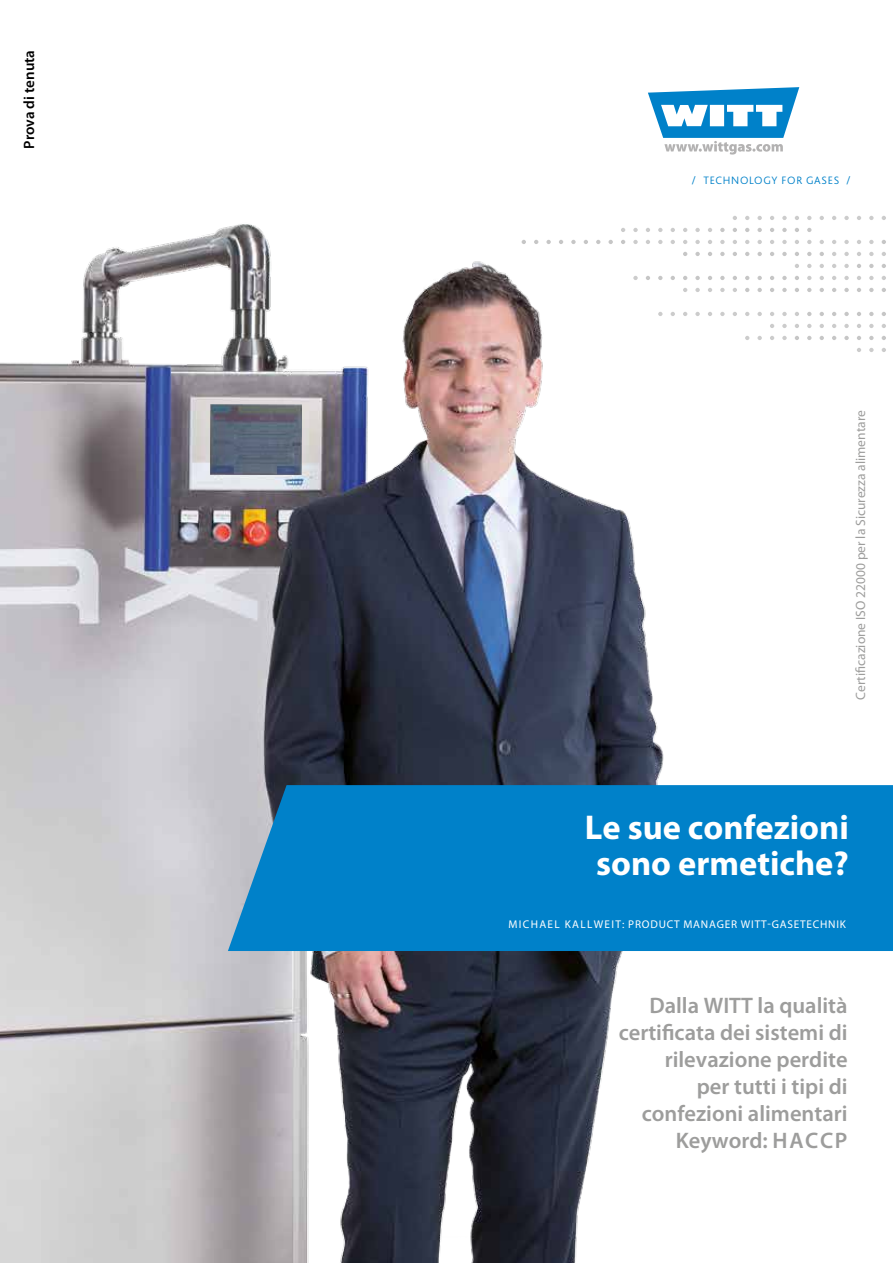
<style>
.page{position:relative;width:893px;height:1263px;background:#fff}
.page>*{position:absolute;margin:0;border:0;box-sizing:border-box;transform-origin:0 0}
.t1{font:700 34.5px/36px "Myriad Pro";color:#fff;text-align:center}
.t2{font:600 22.5px/27px "Myriad Pro";color:#9d9d9c;text-align:right}
.t3{font:600 15px "Myriad Pro";letter-spacing:-.005em;color:#000}
.t4{font:13.5px "Myriad Pro";color:#9d9d9c}
.t5{font:11.25px "Myriad Pro";letter-spacing:.07em;color:#fff}
.t6{font:300 11.25px "Bliss 2";letter-spacing:.06em;color:#0081c9}
</style>
<div class="page">
<svg style="left:882px;top:348px;width:4px;height:4px"></svg>
<svg style="left:869px;top:348px;width:5px;height:4px"></svg>
<svg style="left:857px;top:348px;width:4px;height:4px"></svg>
<svg style="left:882px;top:336px;width:4px;height:4px"></svg>
<svg style="left:869px;top:336px;width:5px;height:4px"></svg>
<svg style="left:857px;top:336px;width:4px;height:4px"></svg>
<svg style="left:844px;top:336px;width:5px;height:4px"></svg>
<svg style="left:832px;top:336px;width:4px;height:4px"></svg>
<svg style="left:820px;top:336px;width:4px;height:4px"></svg>
<svg style="left:807px;top:336px;width:4px;height:4px"></svg>
<svg style="left:795px;top:336px;width:4px;height:4px"></svg>
<svg style="left:882px;top:324px;width:4px;height:4px"></svg>
<svg style="left:869px;top:324px;width:5px;height:4px"></svg>
<svg style="left:857px;top:324px;width:4px;height:4px"></svg>
<svg style="left:844px;top:324px;width:5px;height:4px"></svg>
<svg style="left:832px;top:324px;width:4px;height:4px"></svg>
<svg style="left:820px;top:324px;width:4px;height:4px"></svg>
<svg style="left:807px;top:324px;width:4px;height:4px"></svg>
<svg style="left:795px;top:324px;width:4px;height:4px"></svg>
<svg style="left:795px;top:312px;width:4px;height:4px"></svg>
<svg style="left:882px;top:312px;width:4px;height:4px"></svg>
<svg style="left:869px;top:312px;width:5px;height:4px"></svg>
<svg style="left:857px;top:312px;width:4px;height:4px"></svg>
<svg style="left:844px;top:312px;width:5px;height:4px"></svg>
<svg style="left:832px;top:312px;width:4px;height:4px"></svg>
<svg style="left:820px;top:312px;width:4px;height:4px"></svg>
<svg style="left:807px;top:312px;width:4px;height:4px"></svg>
<svg style="left:882px;top:288px;width:4px;height:4px"></svg>
<svg style="left:869px;top:288px;width:5px;height:4px"></svg>
<svg style="left:857px;top:288px;width:4px;height:4px"></svg>
<svg style="left:844px;top:288px;width:5px;height:4px"></svg>
<svg style="left:832px;top:288px;width:4px;height:4px"></svg>
<svg style="left:820px;top:288px;width:4px;height:4px"></svg>
<svg style="left:807px;top:288px;width:4px;height:4px"></svg>
<svg style="left:795px;top:288px;width:4px;height:4px"></svg>
<svg style="left:795px;top:276px;width:4px;height:4px"></svg>
<svg style="left:882px;top:276px;width:4px;height:4px"></svg>
<svg style="left:869px;top:276px;width:5px;height:4px"></svg>
<svg style="left:857px;top:276px;width:4px;height:4px"></svg>
<svg style="left:844px;top:276px;width:5px;height:4px"></svg>
<svg style="left:832px;top:276px;width:4px;height:4px"></svg>
<svg style="left:820px;top:276px;width:4px;height:4px"></svg>
<svg style="left:807px;top:276px;width:4px;height:4px"></svg>
<svg style="left:844px;top:264px;width:5px;height:4px"></svg>
<svg style="left:832px;top:264px;width:4px;height:4px"></svg>
<svg style="left:820px;top:264px;width:4px;height:4px"></svg>
<svg style="left:807px;top:264px;width:4px;height:4px"></svg>
<svg style="left:795px;top:264px;width:4px;height:4px"></svg>
<svg style="left:882px;top:264px;width:4px;height:4px"></svg>
<svg style="left:869px;top:264px;width:5px;height:4px"></svg>
<svg style="left:857px;top:264px;width:4px;height:4px"></svg>
<svg style="left:820px;top:252px;width:4px;height:4px"></svg>
<svg style="left:807px;top:252px;width:4px;height:4px"></svg>
<svg style="left:795px;top:252px;width:4px;height:4px"></svg>
<svg style="left:882px;top:252px;width:4px;height:4px"></svg>
<svg style="left:869px;top:252px;width:5px;height:4px"></svg>
<svg style="left:857px;top:252px;width:4px;height:4px"></svg>
<svg style="left:844px;top:252px;width:5px;height:4px"></svg>
<svg style="left:832px;top:252px;width:4px;height:4px"></svg>
<svg style="left:869px;top:240px;width:5px;height:4px"></svg>
<svg style="left:857px;top:240px;width:4px;height:4px"></svg>
<svg style="left:844px;top:240px;width:5px;height:4px"></svg>
<svg style="left:832px;top:240px;width:4px;height:4px"></svg>
<svg style="left:820px;top:240px;width:4px;height:4px"></svg>
<svg style="left:807px;top:240px;width:4px;height:4px"></svg>
<svg style="left:795px;top:240px;width:4px;height:4px"></svg>
<svg style="left:882px;top:240px;width:4px;height:4px"></svg>
<svg style="left:807px;top:228px;width:4px;height:4px"></svg>
<svg style="left:795px;top:228px;width:4px;height:4px"></svg>
<svg style="left:882px;top:216px;width:4px;height:4px"></svg>
<svg style="left:869px;top:216px;width:5px;height:4px"></svg>
<svg style="left:857px;top:216px;width:4px;height:4px"></svg>
<svg style="left:844px;top:216px;width:5px;height:4px"></svg>
<svg style="left:832px;top:216px;width:4px;height:4px"></svg>
<svg style="left:820px;top:216px;width:4px;height:4px"></svg>
<svg style="left:807px;top:216px;width:4px;height:4px"></svg>
<svg style="left:795px;top:216px;width:4px;height:4px"></svg>
<svg style="left:786px;top:87px;width:13px;height:42px"></svg>
<img style="left:0;top:87px;width:786px;height:1176px">
<div style="left:228px;top:785px;width:665px;height:166px;background:#0081c9"></div>
<img style="left:210px;top:405px;width:92px;height:69px">
<p class="t3" style="left:19px;top:149px;width:100px;rotate:-90deg">Prova di tenuta</p>
<p class="t6" style="left:692px;top:173px;width:160px">/ TECHNOLOGY FOR GASES /</p>
<p class="t4" style="left:852px;top:700px;width:291px;rotate:-90deg">Certificazione ISO 22000 per la Sicurezza alimentare</p>
<h1 class="t1" style="left:585px;top:808px;width:265px">Le sue confezioni sono ermetiche?</h1>
<p class="t5" style="left:508px;top:918px;width:339px">MICHAEL KALLWEIT: PRODUCT MANAGER WITT-GASETECHNIK</p>
<p class="t2" style="left:619px;top:992px;width:230px">Dalla WITT la qualità certificata dei sistemi di rilevazione perdite<br>per tutti i tipi di confezioni alimentari<br>Keyword: HACCP</p>
</div>
